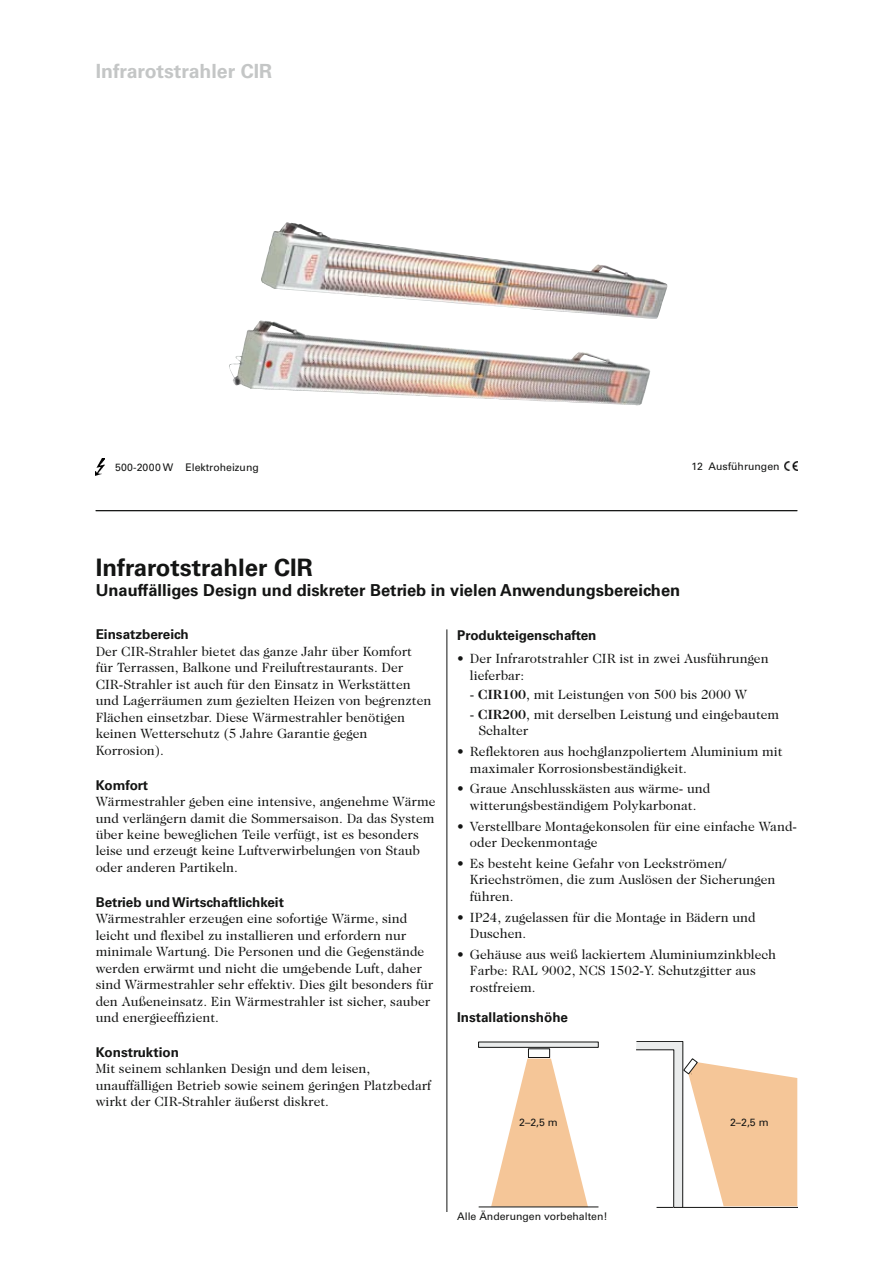
<style>
.page{position:relative;width:893px;height:1263px;background:#fff}
.page>*{position:absolute;margin:0;border:0;box-sizing:border-box;transform-origin:0 0}
.t1{font:700 24px "Univers";color:#141514}
.t2{font:700 19.5px "Univers";color:#c4c6c6}
.t3{font:700 16.5px "Univers";color:#141514}
.t4{font:13.5px/16.5px "Caslon Two Twenty Four";color:#141514}
.t5{font:700 13.5px "Univers";color:#141514}
.t6{font:10.5px "Univers";color:#141514}
.s1{font-weight:700}
</style>
<div class="page">
<img style="left:229px;top:320px;width:421px;height:85px">
<img style="left:261px;top:222px;width:406px;height:97px">
<svg style="left:636px;top:1041px;width:161px;height:167px"></svg>
<div style="left:528px;top:1049px;width:22px;height:9px;border:1px solid #141514"></div>
<svg style="left:491px;top:1058px;width:97px;height:149px"></svg>
<div style="left:479px;top:1042px;width:119px;height:5px;background:#eaecec"></div>
<hr style="left:479px;top:1207px;width:119px;height:1px;background:#141514">
<hr style="left:446px;top:629px;width:1px;height:583px;background:#141514">
<img style="left:96px;top:458px;width:9px;height:17px">
<svg style="left:784px;top:461px;width:13px;height:9px"></svg>
<hr style="left:96px;top:510px;width:701px;height:1px;background:#141514">
<h2 class="t2" style="left:96px;top:60px;width:178px">Infrarotstrahler CIR</h2>
<p class="t6" style="left:115px;top:461px;width:59px">500-2000 W</p>
<p class="t6" style="left:185px;top:461px;width:75px">Elektroheizung</p>
<p class="t6" style="left:708px;top:460px;width:73px">Ausführungen</p>
<p class="t6" style="left:691px;top:460px;width:13px">12</p>
<h1 class="t1" style="left:96px;top:553px;width:219px">Infrarotstrahler CIR</h1>
<p class="t3" style="left:96px;top:580px;width:586px">Unauffälliges Design und diskreter Betrieb in vielen Anwendungsbereichen</p>
<p class="t5" style="left:96px;top:627px;width:95px">Einsatzbereich</p>
<p class="t4" style="left:96px;top:643px;width:337px">Der CIR-Strahler bietet das ganze Jahr über Komfort für Terrassen, Balkone und Freiluftrestaurants. Der CIR-Strahler ist auch für den Einsatz in Werkstätten und Lagerräumen zum gezielten Heizen von begrenzten Flächen einsetzbar. Diese Wärmestrahler benötigen keinen Wetterschutz (5 Jahre Garantie gegen Korrosion).</p>
<p class="t5" style="left:96px;top:777px;width:54px">Komfort</p>
<p class="t4" style="left:96px;top:793px;width:341px">Wärmestrahler geben eine intensive, angenehme Wärme und verlängern damit die Sommersaison. Da das System über keine beweglichen Teile verfügt, ist es besonders leise und erzeugt keine Luftverwirbelungen von Staub oder anderen Partikeln.</p>
<p class="t5" style="left:96px;top:894px;width:190px">Betrieb und Wirtschaftlichkeit</p>
<p class="t4" style="left:96px;top:910px;width:339px">Wärmestrahler erzeugen eine sofortige Wärme, sind leicht und flexibel zu installieren und erfordern nur minimale Wartung. Die Personen und die Gegenstände werden erwärmt und nicht die umgebende Luft, daher sind Wärmestrahler sehr effektiv. Dies gilt besonders für den Außeneinsatz. Ein Wärmestrahler ist sicher, sauber und energieeffizient.</p>
<p class="t5" style="left:96px;top:1044px;width:85px">Konstruktion</p>
<p class="t4" style="left:96px;top:1060px;width:337px">Mit seinem schlanken Design und dem leisen, unauffälligen Betrieb sowie seinem geringen Platzbedarf wirkt der CIR-Strahler äußerst diskret.</p>
<p class="t5" style="left:457px;top:627px;width:141px">Produkteigenschaften</p>
<p class="t4" style="left:470px;top:650px;width:300px;text-indent:-13px">• Der Infrarotstrahler CIR ist in zwei Ausführungen lieferbar:</p>
<p class="t4" style="left:470px;top:686px;width:279px">- <span class="s1">CIR100</span>, mit Leistungen von 500 bis 2000 W</p>
<p class="t4" style="left:478px;top:706px;width:302px;text-indent:-9px">- <span class="s1">CIR200</span>, mit derselben Leistung und eingebautem<br>Schalter</p>
<p class="t4" style="left:470px;top:743px;width:314px;text-indent:-13px">• Reflektoren aus hochglanzpoliertem Aluminium mit maximaler Korrosionsbeständigkeit.</p>
<p class="t4" style="left:457px;top:780px;width:255px;text-align:center">• Graue Anschlusskästen aus wärme- und witterungsbeständigem Polykarbonat.</p>
<p class="t4" style="left:470px;top:817px;width:329px;text-indent:-13px">• Verstellbare Montagekonsolen für eine einfache Wand&shy;oder Deckenmontage</p>
<p class="t4" style="left:470px;top:855px;width:307px;text-indent:-13px">• Es besteht keine Gefahr von Leckströmen/<br>Kriechströmen, die zum Auslösen der Sicherungen führen.</p>
<p class="t4" style="left:470px;top:908px;width:287px;text-indent:-13px">• IP24, zugelassen für die Montage in Bädern und<br>Duschen.</p>
<p class="t4" style="left:470px;top:946px;width:308px;text-indent:-13px">• Gehäuse aus weiß lackiertem Aluminiumzinkblech<br>Farbe: RAL 9002, NCS 1502-Y. Schutzgitter aus rostfreiem.</p>
<p class="t5" style="left:457px;top:1009px;width:113px">Installationshöhe</p>
<p class="t6" style="left:519px;top:1116px;width:40px">2–2,5 m</p>
<p class="t6" style="left:730px;top:1116px;width:40px">2–2,5 m</p>
<p class="t6" style="left:457px;top:1210px;width:152px">Alle Änderungen vorbehalten!</p>
</div>
